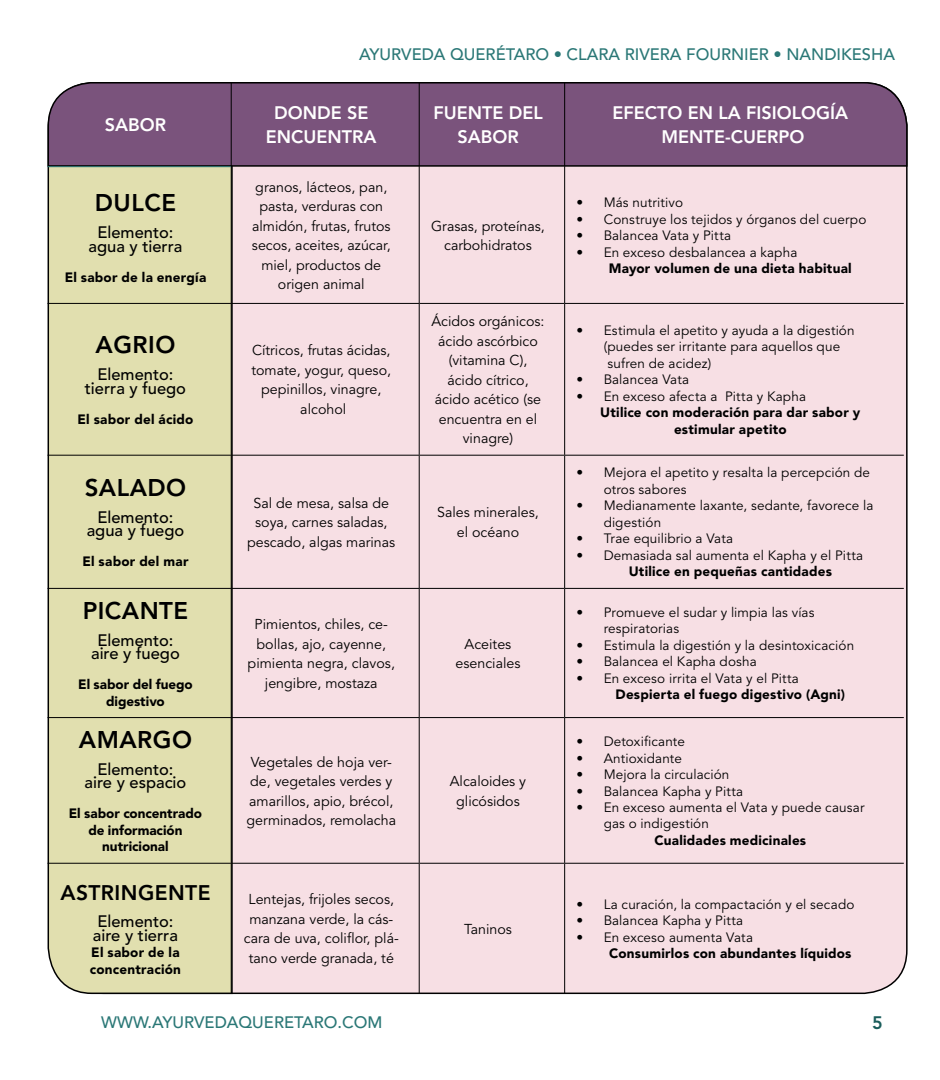
<style>
.page{position:relative;width:940px;height:1080px;background:#fff}
.page>*{position:absolute;margin:0;border:0;box-sizing:border-box;transform-origin:0 0}
.t1{font:800 24px "Avenir LT Std";letter-spacing:.02em;color:#000}
.t2{font:800 21px "Avenir LT Std";letter-spacing:.02em;color:#000}
.t3{font:800 18px/24px "Avenir LT Std";color:#fff;text-align:center}
.t4{font:800 18px "Avenir LT Std";color:#1a5d5b}
.t5{font:500 16.5px/13.5px "Avenir LT Std";color:#000;text-align:center}
.t6{font:500 16.5px "Avenir LT Std";color:#2a7776}
.t7{font:14.25px/19.5px "Avenir LT Std";color:#000;text-align:center}
.t8{font:13.5px/16.5px "Avenir LT Std";letter-spacing:.01em;color:#000}
.t9{font:900 13.5px/16.5px "Avenir LT Std";letter-spacing:.015em;color:#000;text-align:center}
.t10{font:900 13.5px/16.5px "Avenir LT Std";letter-spacing:-.005em;color:#000;text-align:center}
</style>
<div class="page">
<div style="left:60px;top:83px;width:846px;height:910px;background:#f7dfe4;border-radius:44px"></div>
<div style="left:47px;top:167px;width:186px;height:828px;background:#e1dfaf"></div>
<div style="left:47px;top:82px;width:861px;height:85px;background:#7a537c"></div>
<hr style="left:231px;top:82px;width:1px;height:85px;background:#000">
<hr style="left:419px;top:82px;width:1px;height:85px;background:#000">
<hr style="left:564px;top:82px;width:1px;height:85px;background:#000">
<hr style="left:231px;top:167px;width:1px;height:136px;background:#000">
<hr style="left:419px;top:167px;width:1px;height:136px;background:#000">
<hr style="left:564px;top:167px;width:1px;height:136px;background:#000">
<hr style="left:48px;top:303px;width:183px;height:1px;background:#000">
<hr style="left:231px;top:303px;width:188px;height:1px;background:#000">
<hr style="left:231px;top:304px;width:1px;height:151px;background:#000">
<hr style="left:419px;top:303px;width:145px;height:1px;background:#000">
<hr style="left:419px;top:304px;width:1px;height:151px;background:#000">
<hr style="left:564px;top:303px;width:339px;height:1px;background:#000">
<hr style="left:564px;top:304px;width:1px;height:151px;background:#000">
<hr style="left:48px;top:455px;width:183px;height:1px;background:#000">
<hr style="left:231px;top:455px;width:188px;height:1px;background:#000">
<hr style="left:231px;top:456px;width:1px;height:132px;background:#000">
<hr style="left:419px;top:455px;width:145px;height:1px;background:#000">
<hr style="left:419px;top:456px;width:1px;height:132px;background:#000">
<hr style="left:564px;top:455px;width:339px;height:1px;background:#000">
<hr style="left:564px;top:456px;width:1px;height:132px;background:#000">
<hr style="left:48px;top:588px;width:183px;height:1px;background:#000">
<hr style="left:231px;top:588px;width:188px;height:1px;background:#000">
<hr style="left:231px;top:589px;width:1px;height:128px;background:#000">
<hr style="left:419px;top:588px;width:145px;height:1px;background:#000">
<hr style="left:419px;top:589px;width:1px;height:128px;background:#000">
<hr style="left:564px;top:588px;width:339px;height:1px;background:#000">
<hr style="left:564px;top:589px;width:1px;height:128px;background:#000">
<hr style="left:48px;top:717px;width:183px;height:1px;background:#000">
<hr style="left:231px;top:717px;width:188px;height:1px;background:#000">
<hr style="left:231px;top:718px;width:1px;height:145px;background:#000">
<hr style="left:419px;top:717px;width:145px;height:1px;background:#000">
<hr style="left:419px;top:718px;width:1px;height:145px;background:#000">
<hr style="left:564px;top:717px;width:339px;height:1px;background:#000">
<hr style="left:564px;top:718px;width:1px;height:145px;background:#000">
<hr style="left:48px;top:863px;width:183px;height:1px;background:#000">
<hr style="left:231px;top:863px;width:188px;height:1px;background:#000">
<hr style="left:231px;top:864px;width:1px;height:129px;background:#000">
<hr style="left:419px;top:863px;width:145px;height:1px;background:#000">
<hr style="left:419px;top:864px;width:1px;height:129px;background:#000">
<hr style="left:564px;top:863px;width:339px;height:1px;background:#000">
<hr style="left:564px;top:864px;width:1px;height:129px;background:#000">
<hr style="left:48px;top:166px;width:183px;height:1px;background:#2a7776">
<h3 class="t3" style="left:105px;top:113px;width:63px">SABOR</h3>
<h1 class="t1" style="left:95px;top:189px;width:83px">DULCE</h1>
<p class="t5" style="left:89px;top:226px;width:95px">Elemento: agua y tierra</p>
<p class="t9" style="left:65px;top:269px;width:143px">El sabor de la energía</p>
<h1 class="t1" style="left:96px;top:331px;width:81px">AGRIO</h1>
<p class="t5" style="left:85px;top:368px;width:103px">Elemento: tierra y fuego</p>
<p class="t9" style="left:77px;top:411px;width:117px">El sabor del ácido</p>
<h1 class="t1" style="left:85px;top:473px;width:103px">SALADO</h1>
<p class="t5" style="left:87px;top:511px;width:99px">Elemento: agua y fuego</p>
<p class="t9" style="left:82px;top:553px;width:108px">El sabor del mar</p>
<h1 class="t1" style="left:83px;top:596px;width:107px">PICANTE</h1>
<p class="t5" style="left:91px;top:634px;width:90px">Elemento: aire y fuego</p>
<p class="t10" style="left:78px;top:676px;width:116px">El sabor del fuego digestivo</p>
<h1 class="t1" style="left:79px;top:725px;width:115px">AMARGO</h1>
<p class="t5" style="left:85px;top:763px;width:103px">Elemento: aire y espacio</p>
<p class="t10" style="left:69px;top:805px;width:135px">El sabor concentrado de información nutricional</p>
<h2 class="t2" style="left:60px;top:881px;width:152px">ASTRINGENTE</h2>
<p class="t5" style="left:93px;top:915px;width:86px;text-align:left">Elemento: aire y tierra</p>
<p class="t9" style="left:90px;top:944px;width:93px;text-align:left">El sabor de la concentración</p>
<p class="t6" style="left:359px;top:45px;width:537px">AYURVEDA QUERÉTARO • CLARA RIVERA FOURNIER • NANDIKESHA</p>
<h3 class="t3" style="left:266px;top:101px;width:112px">DONDE SE<br>ENCUENTRA</h3>
<h3 class="t3" style="left:433px;top:101px;width:111px">FUENTE DEL<br>SABOR</h3>
<h3 class="t3" style="left:612px;top:101px;width:237px">EFECTO EN LA FISIOLOGÍA<br>MENTE-CUERPO</h3>
<p class="t7" style="left:252px;top:177px;width:140px">granos, lácteos, pan, pasta, verduras con almidón, frutas, frutos secos, aceites, azúcar, miel, productos de origen animal</p>
<p class="t7" style="left:251px;top:341px;width:141px">Cítricos, frutas ácidas, tomate, yogur, queso, pepinillos, vinagre, alcohol</p>
<p class="t7" style="left:431px;top:216px;width:115px">Grasas, proteínas, carbohidratos</p>
<p class="t8" style="left:576px;top:195px;width:108px">• Más nutritivo</p>
<p class="t8" style="left:576px;top:211px;width:291px">• Construye los tejidos y órganos del cuerpo</p>
<p class="t8" style="left:576px;top:228px;width:156px">• Balancea Vata y Pitta</p>
<p class="t8" style="left:576px;top:244px;width:222px">• En exceso desbalancea a kapha</p>
<p class="t9" style="left:609px;top:260px;width:244px">Mayor volumen de una dieta habitual</p>
<p class="t7" style="left:431px;top:312px;width:114px">Ácidos orgánicos: ácido ascórbico (vitamina C), ácido cítrico, ácido acético (se encuentra en el vinagre)</p>
<p class="t8" style="left:603px;top:322px;width:252px;text-indent:-27px">• Estimula el apetito y ayuda a la digestión (puedes ser irritante para aquellos que sufren de acidez)</p>
<p class="t8" style="left:576px;top:372px;width:114px">• Balancea Vata</p>
<p class="t8" style="left:576px;top:388px;width:231px">• En exceso afecta a Pitta y Kapha</p>
<p class="t9" style="left:600px;top:404px;width:262px">Utilice con moderación para dar sabor y estimular apetito</p>
<p class="t7" style="left:247px;top:493px;width:150px">Sal de mesa, salsa de soya, carnes saladas, pescado, algas marinas</p>
<p class="t7" style="left:437px;top:503px;width:103px">Sales minerales, el océano</p>
<p class="t7" style="left:248px;top:615px;width:149px">Pimientos, chiles, ce&shy;bollas, ajo, cayenne, pimienta negra, clavos, jengibre, mostaza</p>
<p class="t7" style="left:246px;top:752px;width:151px;text-align:left">Vegetales de hoja ver&shy;de, vegetales verdes y amarillos, apio, brécol, germinados, remolacha</p>
<p class="t7" style="left:244px;top:890px;width:156px">Lentejas, frijoles secos, manzana verde, la cás&shy;cara de uva, coliflor, plá&shy;tano verde granada, té</p>
<p class="t7" style="left:455px;top:634px;width:66px">Aceites esenciales</p>
<p class="t7" style="left:450px;top:772px;width:78px">Alcaloides y glicósidos</p>
<p class="t7" style="left:464px;top:919px;width:49px">Taninos</p>
<p class="t8" style="left:603px;top:465px;width:268px;text-indent:-27px">• Mejora el apetito y resalta la percepción de otros sabores</p>
<p class="t8" style="left:603px;top:498px;width:271px;text-indent:-27px">• Medianamente laxante, sedante, favorece la digestión</p>
<p class="t8" style="left:576px;top:531px;width:158px">• Trae equilibrio a Vata</p>
<p class="t8" style="left:576px;top:547px;width:288px">• Demasiada sal aumenta el Kapha y el Pitta</p>
<p class="t9" style="left:628px;top:563px;width:205px">Utilice en pequeñas cantidades</p>
<p class="t8" style="left:603px;top:604px;width:212px;text-indent:-27px">• Promueve el sudar y limpia las vías respiratorias</p>
<p class="t8" style="left:576px;top:637px;width:279px">• Estimula la digestión y la desintoxicación</p>
<p class="t8" style="left:576px;top:654px;width:182px">• Balancea el Kapha dosha</p>
<p class="t8" style="left:576px;top:670px;width:224px">• En exceso irrita el Vata y el Pitta</p>
<p class="t9" style="left:615px;top:686px;width:231px">Despierta el fuego digestivo (Agni)</p>
<p class="t8" style="left:576px;top:733px;width:110px">• Detoxificante</p>
<p class="t8" style="left:576px;top:750px;width:107px">• Antioxidante</p>
<p class="t8" style="left:576px;top:766px;width:154px">• Mejora la circulación</p>
<p class="t8" style="left:576px;top:783px;width:168px">• Balancea Kapha y Pitta</p>
<p class="t8" style="left:603px;top:799px;width:262px;text-indent:-27px">• En exceso aumenta el Vata y puede causar gas o indigestión</p>
<p class="t9" style="left:654px;top:832px;width:153px">Cualidades medicinales</p>
<p class="t8" style="left:576px;top:896px;width:279px">• La curación, la compactación y el secado</p>
<p class="t8" style="left:576px;top:912px;width:168px">• Balancea Kapha y Pitta</p>
<p class="t8" style="left:576px;top:929px;width:178px">• En exceso aumenta Vata</p>
<p class="t9" style="left:609px;top:945px;width:244px">Consumirlos con abundantes líquidos</p>
<p class="t6" style="left:101px;top:1013px;width:283px">WWW.AYURVEDAQUERETARO.COM</p>
<h3 class="t4" style="left:872px;top:1012px;width:12px">5</h3>
</div>
